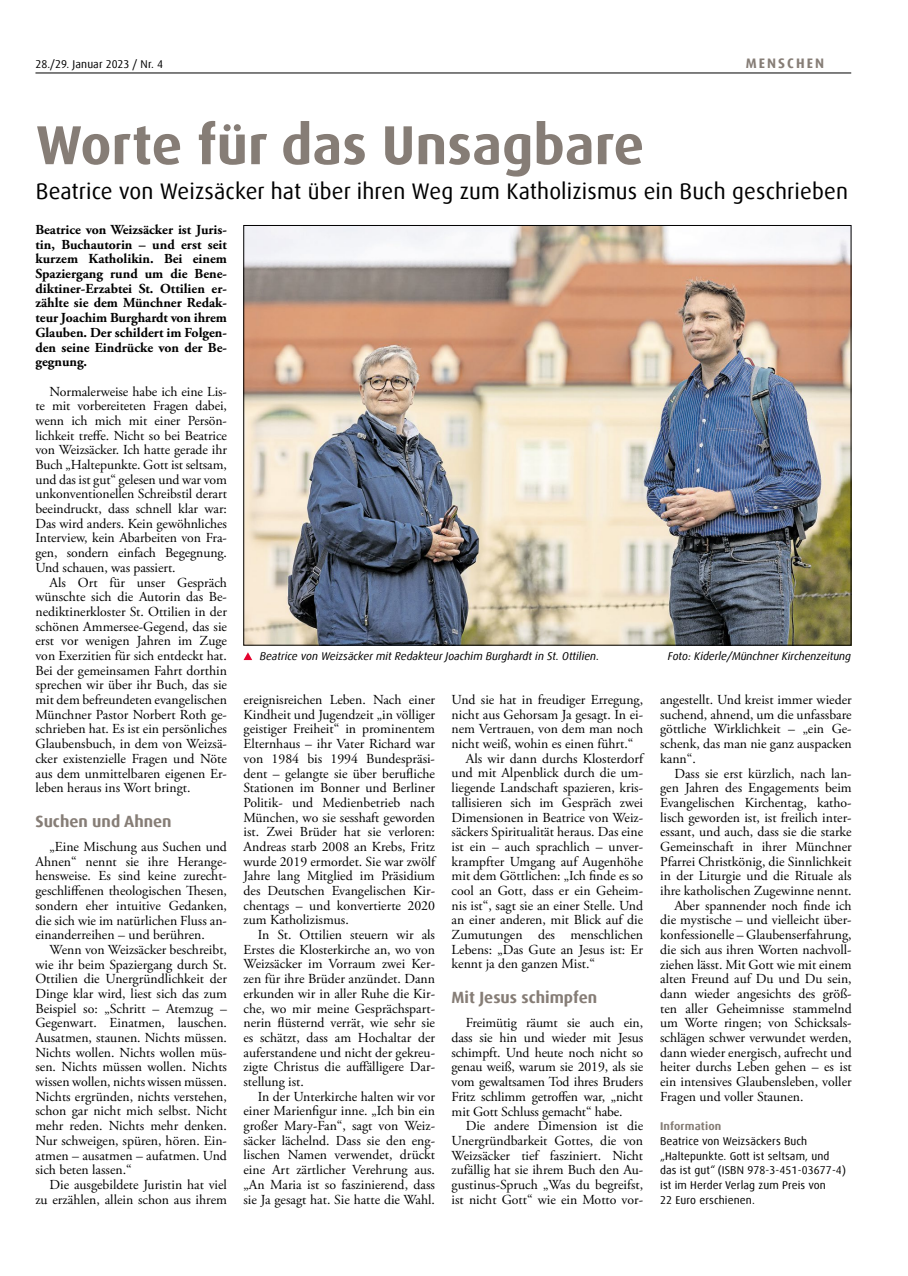
<style>
.page{position:relative;width:908px;height:1276px;background:#fff}
.page>*{position:absolute;margin:0;border:0;box-sizing:border-box;transform-origin:0 0}
.t1{font:700 55px "Dax Offc Pro";color:#867d76}
.t2{font:22.5px "Dax Offc Pro";letter-spacing:.005em;color:#000}
.t3{font:700 16.25px "Dax Offc Pro";color:#867d76}
.t4{font:13.75px/14.6px "Adobe Garamond Pro";color:#000;text-align:justify}
.t5{font:700 13.75px/14.6px "Adobe Garamond Pro";color:#000;text-align:justify}
.t6{font:700 13.75px "Dax Offc Pro";letter-spacing:.15em;color:#867d76}
.t7{font:11.25px/14.8px "Dax Offc Pro";letter-spacing:.01em;color:#000}
.t8{font:italic 11.25px "Dax Offc Pro";color:#000}
.t9{font:700 11.25px "Dax Offc Pro";letter-spacing:.01em;color:#867d76}
</style>
<div class="page">
<hr style="left:35px;top:73px;width:815px;height:1px;background:#000">
<img style="left:245px;top:227px;width:603px;height:416px">
<svg style="left:243px;top:652px;width:9px;height:8px"></svg>
<p class="t7" style="left:35px;top:56px;width:129px">28./29. Januar 2023 / Nr. 4</p>
<p class="t6" style="left:745px;top:54px;width:80px">MENSCHEN</p>
<h1 class="t1" style="left:36px;top:109px;width:609px">Worte für das Unsagbare</h1>
<h2 class="t2" style="left:36px;top:176px;width:813px">Beatrice von Weizsäcker hat über ihren Weg zum Katholizismus ein Buch geschrieben</h2>
<p class="t5" style="left:35px;top:222px;width:193px">Beatrice von Weizsäcker ist Juris&shy;tin, Buchautorin – und erst seit kurzem Katholikin. Bei einem Spaziergang rund um die Bene&shy;diktiner-Erzabtei St. Ottilien er&shy;zählte sie dem Münchner Redak&shy;teur Joachim Burghardt von ihrem Glauben. Der schildert im Folgen&shy;den seine Eindrücke von der Be&shy;gegnung.</p>
<p class="t4" style="left:35px;top:384px;width:193px;text-indent:14px">Normalerweise habe ich eine Lis&shy;te mit vorbereiteten Fragen dabei, wenn ich mich mit einer Persön&shy;lichkeit treffe. Nicht so bei Beatrice von Weizsäcker. Ich hatte gerade ihr Buch „Haltepunkte. Gott ist seltsam, und das ist gut“ gelesen und war vom unkonventionellen Schreibstil derart beeindruckt, dass schnell klar war:<br>Das wird anders. Kein gewöhnliches Interview, kein Abarbeiten von Fra&shy;gen, sondern einfach Begegnung.<br>Und schauen, was passiert.</p>
<p class="t4" style="left:35px;top:575px;width:193px;text-indent:14px">Als Ort für unser Gespräch wünschte sich die Autorin das Be&shy;nediktinerkloster St. Ottilien in der schönen Ammersee-Gegend, das sie erst vor wenigen Jahren im Zuge von Exerzitien für sich entdeckt hat.<br>Bei der gemeinsamen Fahrt dorthin sprechen wir über ihr Buch, das sie mit dem befreundeten evangelischen Münchner Pastor Norbert Roth ge&shy;schrieben hat. Es ist ein persönliches Glaubensbuch, in dem von Weizsä&shy;cker existenzielle Fragen und Nöte aus dem unmittelbaren eigenen Er&shy;leben heraus ins Wort bringt.</p>
<p class="t3" style="left:35px;top:811px;width:138px">Suchen und Ahnen</p>
<p class="t4" style="left:35px;top:840px;width:193px;text-indent:14px">„Eine Mischung aus Suchen und Ahnen“ nennt sie ihre Herange&shy;hensweise. Es sind keine zurecht&shy;geschliffenen theologischen Thesen, sondern eher intuitive Gedanken, die sich wie im natürlichen Fluss an&shy;einanderreihen – und berühren.</p>
<p class="t4" style="left:35px;top:942px;width:193px;text-indent:14px">Wenn von Weizsäcker beschreibt, wie ihr beim Spaziergang durch St.<br>Ottilien die Unergründlichkeit der Dinge klar wird, liest sich das zum Beispiel so: „Schritt – Atemzug – Gegenwart. Einatmen, lauschen.<br>Ausatmen, staunen. Nichts müssen.<br>Nichts wollen. Nichts wollen müs&shy;sen. Nichts müssen wollen. Nichts wissen wollen, nichts wissen müssen.<br>Nichts ergründen, nichts verstehen, schon gar nicht mich selbst. Nicht mehr reden. Nichts mehr denken.<br>Nur schweigen, spüren, hören. Ein&shy;atmen – ausatmen – aufatmen. Und sich beten lassen.“</p>
<p class="t4" style="left:35px;top:1177px;width:193px;text-align:right">Die ausgebildete Juristin hat viel zu erzählen, allein schon aus ihrem</p>
<p class="t8" style="left:260px;top:649px;width:340px">Beatrice von Weizsäcker mit Redakteur Joachim Burghardt in St. Ottilien.</p>
<p class="t8" style="left:667px;top:649px;width:185px">Foto: Kiderle/Münchner Kirchenzeitung</p>
<p class="t4" style="left:243px;top:693px;width:193px">ereignisreichen Leben. Nach einer Kindheit und Jugendzeit „in völliger geistiger Freiheit“ in prominentem Elternhaus – ihr Vater Richard war von 1984 bis 1994 Bundespräsi&shy;dent – gelangte sie über berufliche Stationen im Bonner und Berliner Politik- und Medienbetrieb nach München, wo sie sesshaft geworden ist. Zwei Brüder hat sie verloren:<br>Andreas starb 2008 an Krebs, Fritz wurde 2019 ermordet. Sie war zwölf Jahre lang Mitglied im Präsidium des Deutschen Evangelischen Kir&shy;chentags – und konvertierte 2020 zum Katholizismus.</p>
<p class="t4" style="left:243px;top:928px;width:193px;text-indent:14px">In St. Ottilien steuern wir als Erstes die Klosterkirche an, wo von Weizsäcker im Vorraum zwei Ker&shy;zen für ihre Brüder anzündet. Dann erkunden wir in aller Ruhe die Kir&shy;che, wo mir meine Gesprächspart&shy;nerin flüsternd verrät, wie sehr sie es schätzt, dass am Hochaltar der auferstandene und nicht der gekreu&shy;zigte Christus die auffälligere Dar&shy;stellung ist.</p>
<p class="t4" style="left:243px;top:1089px;width:193px;text-indent:14px">In der Unterkirche halten wir vor einer Marienfigur inne. „Ich bin ein großer Mary-Fan“, sagt von Weiz&shy;säcker lächelnd. Dass sie den eng&shy;lischen Namen verwendet, drückt eine Art zärtlicher Verehrung aus. „An Maria ist so faszinierend, dass sie Ja gesagt hat. Sie hatte die Wahl.</p>
<p class="t4" style="left:451px;top:693px;width:193px">Und sie hat in freudiger Erregung,</p>
<p class="t4" style="left:451px;top:707px;width:193px">nicht aus Gehorsam Ja gesagt. In ei-</p>
<p class="t4" style="left:451px;top:722px;width:193px">nem Vertrauen, von dem man noch</p>
<p class="t4" style="left:451px;top:737px;width:183px">nicht weiß, wohin es einen führt.“</p>
<p class="t4" style="left:465px;top:751px;width:179px">Als wir dann durchs Klosterdorf</p>
<p class="t4" style="left:451px;top:766px;width:193px">und mit Alpenblick durch die um-</p>
<p class="t4" style="left:451px;top:781px;width:193px">liegende Landschaft spazieren, kris-</p>
<p class="t4" style="left:451px;top:795px;width:193px">tallisieren sich im Gespräch zwei</p>
<p class="t4" style="left:451px;top:810px;width:193px">Dimensionen in Beatrice von Weiz-</p>
<p class="t4" style="left:451px;top:825px;width:193px">säckers Spiritualität heraus. Das eine</p>
<p class="t4" style="left:451px;top:839px;width:193px">ist ein – auch sprachlich – unver-</p>
<p class="t4" style="left:451px;top:854px;width:193px">krampfter Umgang auf Augenhöhe</p>
<p class="t4" style="left:451px;top:869px;width:193px">mit dem Göttlichen: „Ich finde es so</p>
<p class="t4" style="left:451px;top:883px;width:193px">cool an Gott, dass er ein Geheim-</p>
<p class="t4" style="left:451px;top:898px;width:193px">nis ist“, sagt sie an einer Stelle. Und</p>
<p class="t4" style="left:451px;top:913px;width:193px">an einer anderen, mit Blick auf die</p>
<p class="t4" style="left:451px;top:928px;width:193px">Zumutungen des menschlichen</p>
<p class="t4" style="left:451px;top:942px;width:193px">Lebens: „Das Gute an Jesus ist: Er</p>
<p class="t4" style="left:451px;top:957px;width:145px">kennt ja den ganzen Mist.“</p>
<p class="t3" style="left:451px;top:987px;width:147px">Mit Jesus schimpfen</p>
<p class="t4" style="left:451px;top:1016px;width:193px;text-indent:14px">Freimütig räumt sie auch ein, dass sie hin und wieder mit Jesus schimpft. Und heute noch nicht so genau weiß, warum sie 2019, als sie vom gewaltsamen Tod ihres Bruders Fritz schlimm getroffen war, „nicht mit Gott Schluss gemacht“ habe.</p>
<p class="t4" style="left:451px;top:1119px;width:193px;text-indent:14px">Die andere Dimension ist die Unergründbarkeit Gottes, die von Weizsäcker tief fasziniert. Nicht zufällig hat sie ihrem Buch den Au&shy;gustinus-Spruch „Was du begreifst, ist nicht Gott“ wie ein Motto vor-</p>
<p class="t4" style="left:660px;top:693px;width:193px">angestellt. Und kreist immer wieder suchend, ahnend, um die unfassbare göttliche Wirklichkeit – „ein Ge&shy;schenk, das man nie ganz auspacken kann“.</p>
<p class="t4" style="left:674px;top:766px;width:179px">Dass sie erst kürzlich, nach lan-</p>
<p class="t4" style="left:660px;top:781px;width:193px">gen Jahren des Engagements beim</p>
<p class="t4" style="left:660px;top:795px;width:193px">Evangelischen Kirchentag, katho-</p>
<p class="t4" style="left:660px;top:810px;width:193px">lisch geworden ist, ist freilich inter-</p>
<p class="t4" style="left:660px;top:825px;width:193px">essant, und auch, dass sie die starke</p>
<p class="t4" style="left:660px;top:840px;width:193px">Gemeinschaft in ihrer Münchner</p>
<p class="t4" style="left:660px;top:854px;width:193px">Pfarrei Christkönig, die Sinnlichkeit</p>
<p class="t4" style="left:660px;top:869px;width:193px">in der Liturgie und die Rituale als</p>
<p class="t4" style="left:660px;top:884px;width:193px">ihre katholischen Zugewinne nennt.</p>
<p class="t4" style="left:674px;top:898px;width:179px">Aber spannender noch finde ich</p>
<p class="t4" style="left:660px;top:913px;width:193px">die mystische – und vielleicht über-</p>
<p class="t4" style="left:660px;top:928px;width:193px">konfessionelle – Glaubenserfahrung,</p>
<p class="t4" style="left:660px;top:942px;width:193px">die sich aus ihren Worten nachvoll-</p>
<p class="t4" style="left:660px;top:957px;width:193px">ziehen lässt. Mit Gott wie mit einem</p>
<p class="t4" style="left:660px;top:972px;width:193px">alten Freund auf Du und Du sein,</p>
<p class="t4" style="left:660px;top:986px;width:193px">dann wieder angesichts des größ-</p>
<p class="t4" style="left:660px;top:1001px;width:193px">ten aller Geheimnisse stammelnd</p>
<p class="t4" style="left:660px;top:1016px;width:193px">um Worte ringen; von Schicksals-</p>
<p class="t4" style="left:660px;top:1030px;width:193px">schlägen schwer verwundet werden,</p>
<p class="t4" style="left:660px;top:1045px;width:193px">dann wieder energisch, aufrecht und</p>
<p class="t4" style="left:660px;top:1060px;width:193px">heiter durchs Leben gehen – es ist</p>
<p class="t4" style="left:660px;top:1075px;width:193px">ein intensives Glaubensleben, voller</p>
<p class="t4" style="left:660px;top:1089px;width:145px">Fragen und voller Staunen.</p>
<p class="t9" style="left:660px;top:1119px;width:63px">Information</p>
<p class="t7" style="left:660px;top:1133px;width:187px">Beatrice von Weizsäckers Buch „Haltepunkte. Gott ist seltsam, und das ist gut“ (ISBN 978-3-451-03677-4) ist im Herder Verlag zum Preis von<br>22 Euro erschienen.</p>
</div>
